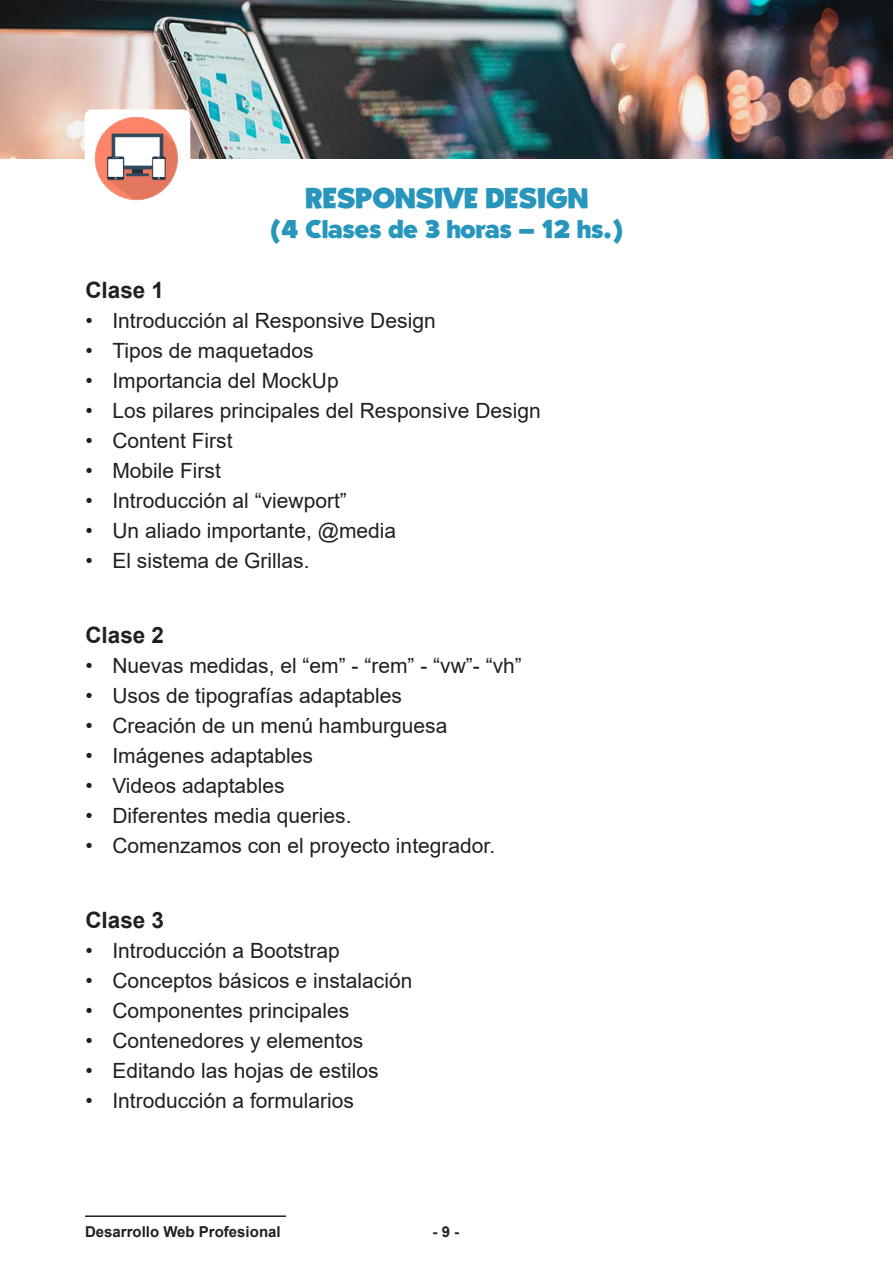
<style>
.page{position:relative;width:893px;height:1263px;background:#fff}
.page>*{position:absolute;margin:0;border:0;box-sizing:border-box;transform-origin:0 0}
.t1{font:30px "Fright Night";color:#2896bc}
.t2{font:27px "Fright Night";color:#2896bc}
.t3{font:700 22.5px "Arial";color:#231f20}
.t4{font:21px "Arial";color:#231f20}
.t5{font:700 15px "Arial";color:#231f20}
</style>
<div class="page">
<hr style="left:85px;top:1215px;width:201px;height:2px;background:#231f20">
<img style="left:0;top:0;width:893px;height:159px">
<div style="left:85px;top:109px;width:105px;height:105px;background:#fff;border-radius:7px"></div>
<img style="left:94px;top:116px;width:84px;height:85px">
<p class="t1" style="left:305px;top:178px;width:284px">RESPONSIVE DESIGN</p>
<p class="t2" style="left:266px;top:211px;width:363px">(4 Clases de 3 horas – 12 hs.)</p>
<p class="t3" style="left:85px;top:274px;width:80px">Clase 1</p>
<p class="t4" style="left:85px;top:306px;width:352px">• Introducción al Responsive Design</p>
<p class="t4" style="left:85px;top:336px;width:230px">• Tipos de maquetados</p>
<p class="t4" style="left:85px;top:366px;width:255px">• Importancia del MockUp</p>
<p class="t4" style="left:85px;top:396px;width:457px">• Los pilares principales del Responsive Design</p>
<p class="t4" style="left:85px;top:426px;width:149px">• Content First</p>
<p class="t4" style="left:85px;top:456px;width:137px">• Mobile First</p>
<p class="t4" style="left:85px;top:486px;width:263px">• Introducción al “viewport”</p>
<p class="t4" style="left:85px;top:516px;width:312px">• Un aliado importante, @media</p>
<p class="t4" style="left:85px;top:546px;width:226px">• El sistema de Grillas.</p>
<p class="t3" style="left:85px;top:619px;width:80px">Clase 2</p>
<p class="t4" style="left:85px;top:651px;width:438px">• Nuevas medidas, el “em” - “rem” - “vw”- “vh”</p>
<p class="t4" style="left:85px;top:681px;width:318px">• Usos de tipografías adaptables</p>
<p class="t4" style="left:85px;top:711px;width:363px">• Creación de un menú hamburguesa</p>
<p class="t4" style="left:85px;top:741px;width:229px">• Imágenes adaptables</p>
<p class="t4" style="left:85px;top:771px;width:201px">• Videos adaptables</p>
<p class="t4" style="left:85px;top:801px;width:268px">• Diferentes media queries.</p>
<p class="t4" style="left:85px;top:831px;width:411px">• Comenzamos con el proyecto integrador.</p>
<p class="t3" style="left:85px;top:904px;width:80px">Clase 3</p>
<p class="t4" style="left:85px;top:936px;width:256px">• Introducción a Bootstrap</p>
<p class="t4" style="left:85px;top:966px;width:328px">• Conceptos básicos e instalación</p>
<p class="t4" style="left:85px;top:996px;width:265px">• Componentes principales</p>
<p class="t4" style="left:85px;top:1026px;width:279px">• Contenedores y elementos</p>
<p class="t4" style="left:85px;top:1056px;width:295px">• Editando las hojas de estilos</p>
<p class="t4" style="left:85px;top:1086px;width:270px">• Introducción a formularios</p>
<p class="t5" style="left:85px;top:1221px;width:197px">Desarrollo Web Profesional</p>
<p class="t5" style="left:432px;top:1221px;width:28px">- 9 -</p>
</div>
